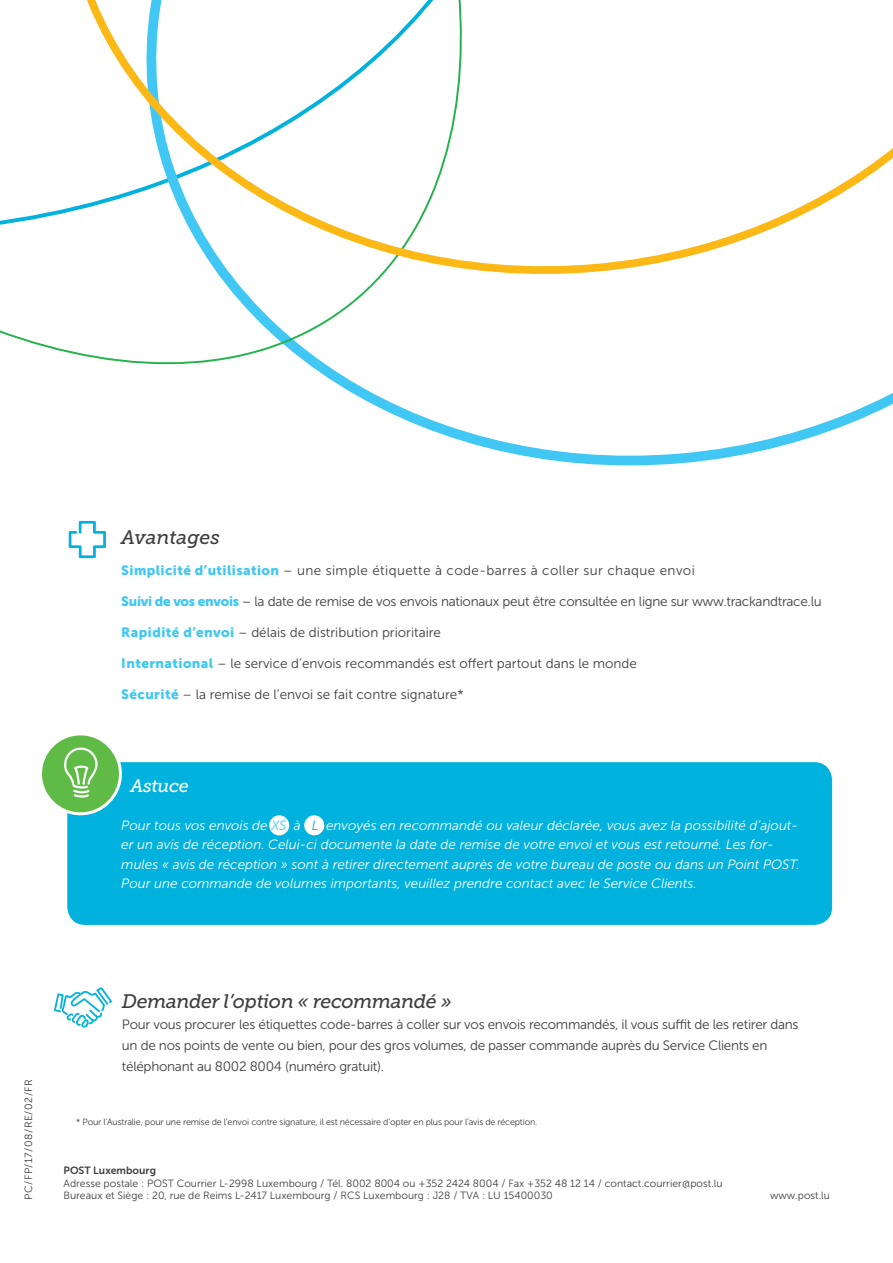
<style>
.page{position:relative;width:893px;height:1263px;background:#fff}
.page>*{position:absolute;margin:0;border:0;box-sizing:border-box;transform-origin:0 0}
.t1{font:italic 19.5px "Museo Slab 500";letter-spacing:-.02em;color:#3e3e3f}
.t2{font:italic 19.5px "Museo Slab 500";color:#3e3e3f}
.t3{font:italic 18px "Museo Slab 500";letter-spacing:-.02em;color:#fff}
.t4{font:italic 13.5px/19.5px "Museo Sans 300";color:#fff}
.t5{font:13.5px/21px "Museo Sans 300";letter-spacing:-.02em;color:#3e3e3f}
.t6{font:13.5px "Museo Sans 300";color:#3e3e3f}
.t7{font:13.5px "Museo Sans 300";letter-spacing:.03em;color:#3e3e3f}
.t8{font:10.5px "Museo Sans 300";color:#3e3e3f}
.t9{font:10.5px "Museo Sans 300";letter-spacing:.05em;color:#3e3e3f}
.t10{font:10.5px "Museo Sans 700";color:#3e3e3f}
.t11{font:9px "Museo Sans 300";letter-spacing:-.02em;color:#3e3e3f}
.s1{font-family:"Museo Sans 900";color:#40c7f4}
.s2{color:#40c7f4}
.s3{color:#00b2dd}
</style>
<div class="page">
<svg style="left:485px;top:393px;width:408px;height:73px"></svg>
<svg style="left:0;top:212px;width:533px;height:235px"></svg>
<svg style="left:47px;top:0;width:846px;height:292px"></svg>
<div style="left:67px;top:762px;width:765px;height:163px;background:#00b2dd;border-radius:18px"></div>
<svg style="left:69px;top:521px;width:37px;height:37px"></svg>
<svg style="left:54px;top:987px;width:58px;height:40px"></svg>
<div style="left:41px;top:734px;width:79px;height:80px;background:#60bb46;border-radius:50%"></div>
<div style="left:39px;top:732px;width:83px;height:83px;border:3px solid #fff;border-radius:50%"></div>
<svg style="left:64px;top:747px;width:34px;height:50px"></svg>
<div style="left:269px;top:815px;width:20px;height:20px;background:#fff;border-radius:50%"></div>
<div style="left:304px;top:815px;width:20px;height:20px;background:#fff;border-radius:50%"></div>
<p class="t2" style="left:121px;top:526px;width:100px">Avantages</p>
<p class="t7" style="left:121px;top:563px;width:575px"><span class="s1">Simplicité d’utilisation</span> – une simple étiquette à code-barres à coller sur chaque envoi</p>
<p class="t5" style="left:121px;top:591px;width:702px"><span class="s1">Suivi de vos envois</span> – la date de remise de vos envois nationaux peut être consultée en ligne sur www.trackandtrace.lu</p>
<p class="t6" style="left:121px;top:625px;width:321px"><span class="s1">Rapidité d’envoi</span> – délais de distribution prioritaire</p>
<p class="t6" style="left:121px;top:656px;width:517px"><span class="s1">International</span> – le service d’envois recommandés est offert partout dans le monde</p>
<p class="t6" style="left:121px;top:687px;width:344px"><span class="s1">Sécurité</span> – la remise de l’envoi se fait contre signature*</p>
<p class="t3" style="left:131px;top:776px;width:60px">Astuce</p>
<p class="t4" style="left:121px;top:815px;width:680px">Pour tous vos envois de <span class="s2">XS</span> à <span class="s3">L</span> envoyés en recommandé ou valeur déclarée, vous avez la possibilité d’ajout&shy;er un avis de réception. Celui-ci documente la date de remise de votre envoi et vous est retourné. Les for&shy;mules « avis de réception » sont à retirer directement auprès de votre bureau de poste ou dans un Point POST.<br>Pour une commande de volumes importants, veuillez prendre contact avec le Service Clients.</p>
<p class="t9" style="left:23px;top:1200px;width:122px;rotate:-90deg">PC/FP/17/08/RE/02/FR</p>
<p class="t1" style="left:122px;top:991px;width:331px">Demander l’option « recommandé »</p>
<p class="t5" style="left:122px;top:1014px;width:678px">Pour vous procurer les étiquettes code-barres à coller sur vos envois recommandés, il vous suffit de les retirer dans un de nos points de vente ou bien, pour des gros volumes, de passer commande auprès du Service Clients en téléphonant au 8002 8004 (numéro gratuit).</p>
<p class="t11" style="left:76px;top:1117px;width:463px">* Pour l’Australie, pour une remise de l’envoi contre signature, il est nécessaire d’opter en plus pour l’avis de réception.</p>
<p class="t10" style="left:64px;top:1164px;width:94px">POST Luxembourg</p>
<p class="t8" style="left:64px;top:1177px;width:661px">Adresse postale : POST Courrier L-2998 Luxembourg / Tél. 8002 8004 ou +352 2424 8004 / Fax +352 48 12 14 / contact.courrier@post.lu</p>
<p class="t8" style="left:64px;top:1190px;width:491px">Bureaux et Siège : 20, rue de Reims L-2417 Luxembourg / RCS Luxembourg : J28 / TVA : LU 15400030</p>
<p class="t8" style="left:770px;top:1190px;width:61px">www.post.lu</p>
</div>
